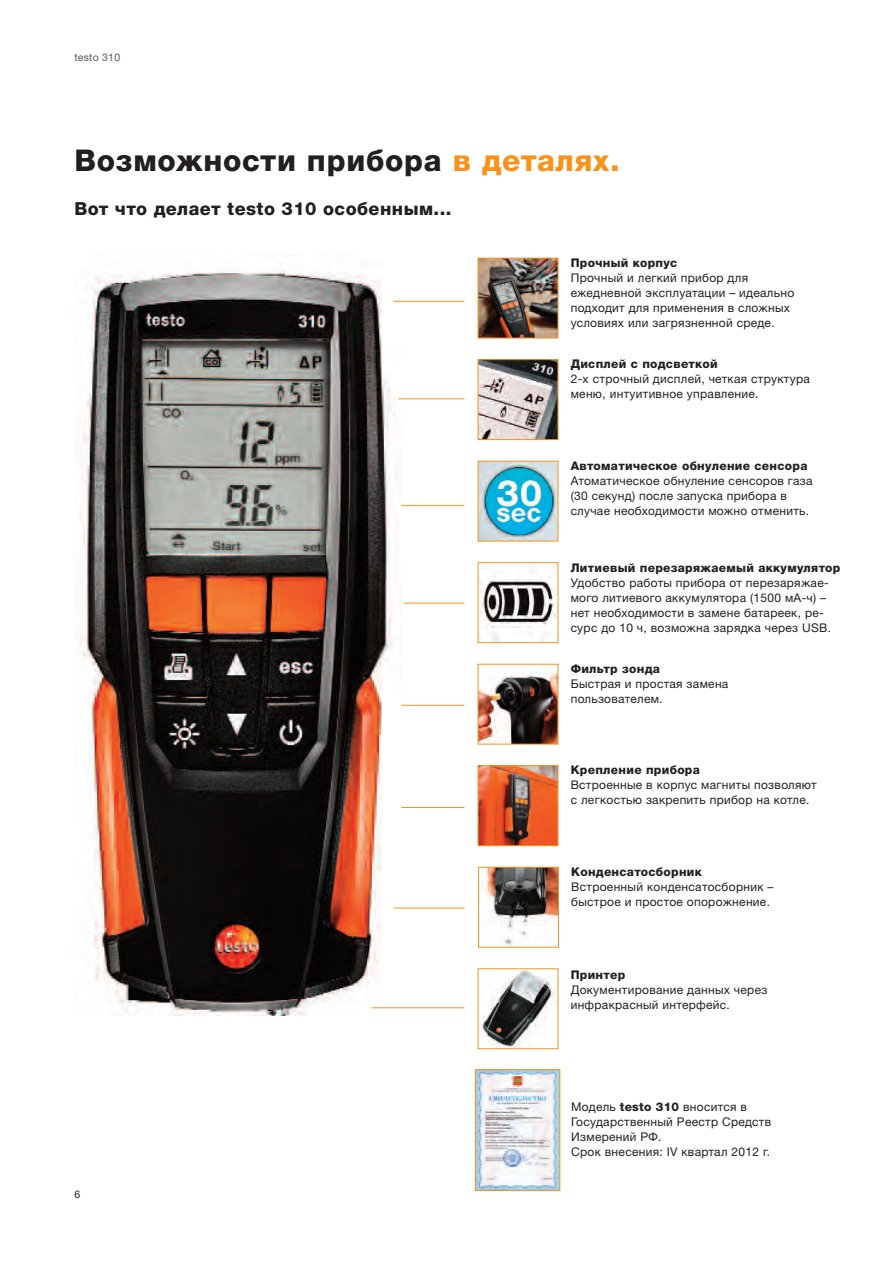
<style>
.page{position:relative;width:893px;height:1263px;background:#fff}
.page>*{position:absolute;margin:0;border:0;box-sizing:border-box;transform-origin:0 0}
.t1{font:800 30px "Helvetica Neue LTW1 G";letter-spacing:.025em;color:#231f20}
.t2{font:800 18px "Helvetica Neue LTW1 G";letter-spacing:.025em;color:#231f20}
.t3{font:12px/15px "Helvetica Neue LTW1 G";letter-spacing:.025em;color:#231f20}
.t4{font:800 12px "Helvetica Neue LTW1 G";letter-spacing:.025em;color:#231f20}
.t5{font:10.5px "Helvetica Neue LTW1 G";letter-spacing:.025em;color:#57585a}
.t6{font:10.5px "Helvetica Neue LTW1 G";color:#231f20}
.s1{color:#f7931d}
.s2{font-weight:800}
</style>
<div class="page">
<img style="left:74px;top:268px;width:327px;height:747px">
<img style="left:480px;top:260px;width:76px;height:76px">
<div style="left:478px;top:258px;width:80px;height:80px;border:1px solid #f7931d"></div>
<img style="left:480px;top:361px;width:76px;height:77px">
<div style="left:478px;top:359px;width:80px;height:81px;border:1px solid #f7931d"></div>
<img style="left:480px;top:575px;width:76px;height:66px">
<div style="left:478px;top:562px;width:80px;height:81px;border:1px solid #f7931d"></div>
<img style="left:482px;top:869px;width:75px;height:76px">
<div style="left:478px;top:867px;width:81px;height:80px;border:1px solid #f7931d"></div>
<hr style="left:393px;top:301px;width:71px;height:1px;background:#f7931d">
<hr style="left:398px;top:398px;width:66px;height:1px;background:#f7931d">
<hr style="left:401px;top:505px;width:63px;height:1px;background:#f7931d">
<hr style="left:404px;top:603px;width:60px;height:1px;background:#f7931d">
<hr style="left:401px;top:705px;width:63px;height:1px;background:#f7931d">
<hr style="left:401px;top:807px;width:63px;height:1px;background:#f7931d">
<hr style="left:394px;top:908px;width:70px;height:1px;background:#f7931d">
<img style="left:480px;top:970px;width:76px;height:77px">
<hr style="left:372px;top:1007px;width:92px;height:1px;background:#f7931d">
<img style="left:480px;top:463px;width:76px;height:76px">
<img style="left:480px;top:672px;width:76px;height:70px">
<div style="left:478px;top:664px;width:80px;height:80px;border:1px solid #f7931d"></div>
<img style="left:480px;top:767px;width:76px;height:77px">
<div style="left:478px;top:765px;width:80px;height:81px;border:1px solid #f7931d"></div>
<img style="left:477px;top:1071px;width:81px;height:118px">
<div style="left:475px;top:1069px;width:85px;height:122px;border:1px solid #f7931d"></div>
<p class="t5" style="left:74px;top:53px;width:47px">testo 310</p>
<h1 class="t1" style="left:74px;top:149px;width:547px">Возможности прибора <span class="s1">в деталях.</span></h1>
<h2 class="t2" style="left:74px;top:202px;width:379px">Вот что делает testo 310 особенным...</h2>
<p class="t4" style="left:571px;top:259px;width:108px">Прочный корпус</p>
<p class="t3" style="left:571px;top:272px;width:225px">Прочный и легкий прибор для ежедневной эксплуатации – идеально подходит для применения в сложных условиях или загрязненной среде.</p>
<p class="t4" style="left:571px;top:360px;width:148px">Дисплей с подсветкой</p>
<p class="t3" style="left:571px;top:373px;width:241px">2-х строчный дисплей, четкая структура меню, интуитивное управление.</p>
<p class="t4" style="left:571px;top:461px;width:238px">Автоматическое обнуление сенсора</p>
<p class="t3" style="left:571px;top:474px;width:243px">Атоматическое обнуление сенсоров газа (30 секунд) после запуска прибора в случае необходимости можно отменить.</p>
<p class="t4" style="left:571px;top:564px;width:271px">Литиевый перезаряжаемый аккумулятор</p>
<p class="t3" style="left:571px;top:577px;width:262px">Удобство работы прибора от перезаряжае&shy;мого литиевого аккумулятора (1500 мА-ч) – нет необходимости в замене батареек, ре&shy;сурс до 10 ч, возможна зарядка через USB.</p>
<p class="t4" style="left:571px;top:664px;width:91px">Фильтр зонда</p>
<p class="t3" style="left:571px;top:677px;width:159px">Быстрая и простая замена пользователем.</p>
<p class="t4" style="left:571px;top:765px;width:131px">Крепление прибора</p>
<p class="t3" style="left:571px;top:778px;width:247px">Встроенные в корпус магниты позволяют с легкостью закрепить прибор на котле.</p>
<p class="t4" style="left:571px;top:867px;width:132px">Конденсатосборник</p>
<p class="t3" style="left:571px;top:880px;width:204px">Встроенный конденсатосборник – быстрое и простое опорожнение.</p>
<p class="t4" style="left:571px;top:970px;width:56px">Принтер</p>
<p class="t3" style="left:571px;top:983px;width:198px">Документирование данных через инфракрасный интерфейс.</p>
<p class="t6" style="left:74px;top:1191px;width:7px">6</p>
<p class="t3" style="left:571px;top:1100px;width:202px">Модель <span class="s2">testo 310</span> вносится в<br>Государственный Реестр Средств<br>Измерений РФ.<br>Срок внесения: IV квартал 2012 г.</p>
</div>
